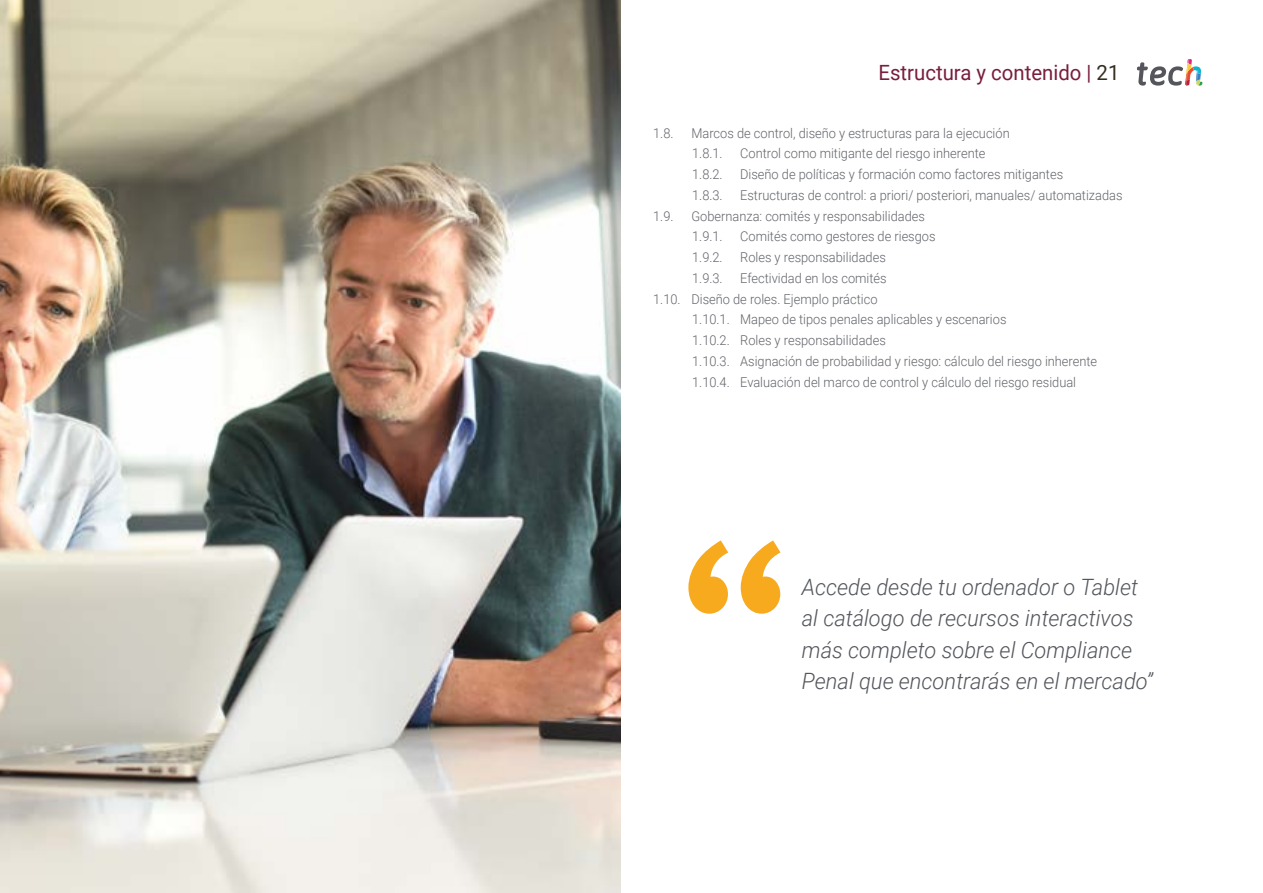
<style>
.page{position:relative;width:1263px;height:893px;background:#fff}
.page>*{position:absolute;margin:0;border:0;box-sizing:border-box;transform-origin:0 0}
.t1{font:italic 300 22.5px/31.5px "Roboto";color:#52555b}
.t2{font:21px "Roboto";color:#791e3c}
.t3{font:300 13.5px/20.7px "Roboto";color:#61646a;scale:.95 1}
.s1{color:#312e20}
</style>
<div class="page">
<img style="left:0;top:0;width:621px;height:893px">
<svg style="left:688px;top:540px;width:92px;height:74px"></svg>
<svg style="left:1137px;top:59px;width:65px;height:27px"></svg>
<h2 class="t2" style="left:878px;top:57px;width:242px">Estructura y contenido | <span class="s1">21</span></h2>
<p class="t3" style="left:653px;top:122px;width:23px">1.8.</p>
<p class="t3" style="left:691px;top:122px;width:336px">Marcos de control, diseño y estructuras para la ejecución<br>1.8.1.</p>
<p class="t3" style="left:740px;top:143px;width:260px">Control como mitigante del riesgo inherente</p>
<p class="t3" style="left:692px;top:164px;width:34px">1.8.2.</p>
<p class="t3" style="left:740px;top:164px;width:341px">Diseño de políticas y formación como factores mitigantes</p>
<p class="t3" style="left:692px;top:184px;width:34px">1.8.3.</p>
<p class="t3" style="left:740px;top:184px;width:404px">Estructuras de control: a priori/ posteriori, manuales/ automatizadas</p>
<p class="t3" style="left:653px;top:205px;width:23px">1.9.</p>
<p class="t3" style="left:691px;top:205px;width:247px">Gobernanza: comités y responsabilidades<br>1.9.1.</p>
<p class="t3" style="left:740px;top:226px;width:207px">Comités como gestores de riesgos</p>
<p class="t3" style="left:692px;top:247px;width:34px">1.9.2.</p>
<p class="t3" style="left:740px;top:247px;width:155px">Roles y responsabilidades</p>
<p class="t3" style="left:692px;top:267px;width:34px">1.9.3.</p>
<p class="t3" style="left:740px;top:267px;width:156px">Efectividad en los comités</p>
<p class="t3" style="left:653px;top:288px;width:238px">1.10. Diseño de roles. Ejemplo práctico</p>
<p class="t3" style="left:692px;top:309px;width:332px">1.10.1. Mapeo de tipos penales aplicables y escenarios</p>
<p class="t3" style="left:692px;top:330px;width:205px">1.10.2. Roles y responsabilidades</p>
<p class="t3" style="left:692px;top:350px;width:428px">1.10.3. Asignación de probabilidad y riesgo: cálculo del riesgo inherente</p>
<p class="t3" style="left:692px;top:371px;width:406px">1.10.4. Evaluación del marco de control y cálculo del riesgo residual</p>
<h1 class="t1" style="left:802px;top:570px;width:353px">Accede desde tu ordenador o Tablet al catálogo de recursos interactivos más completo sobre el Compliance Penal que encontrarás en el mercado”</h1>
</div>
